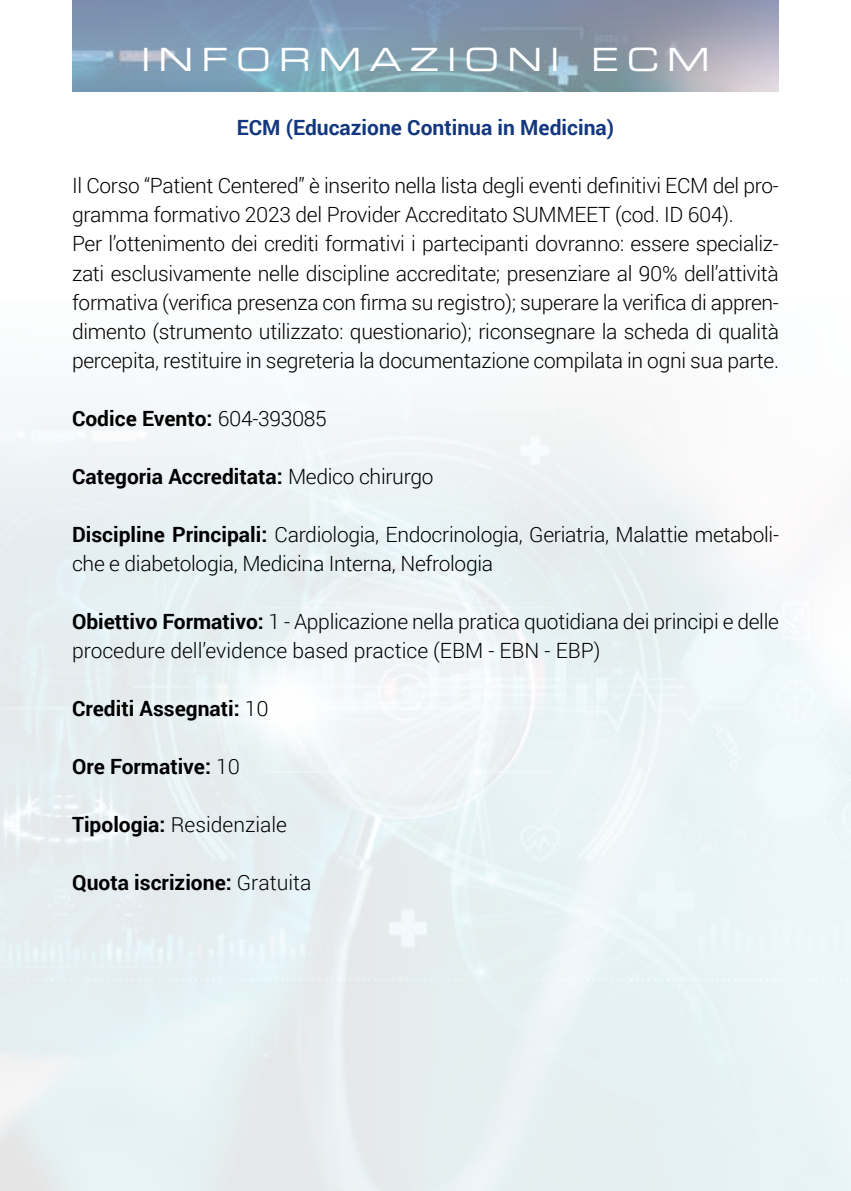
<style>
.page{position:relative;width:851px;height:1191px;background:#fff}
.page>*{position:absolute;margin:0;border:0;box-sizing:border-box;transform-origin:0 0}
.t1{font:32px "Eurostile Extended Two";letter-spacing:.25em;color:#fff}
.t2{font:300 21px/29px "Roboto";letter-spacing:-.015em;color:#000}
.t3{font:700 21px "Roboto";color:#000}
.t4{font:700 21px "Roboto";color:#14387f}
.s1{font-weight:300}
.s2{font-weight:700}
</style>
<div class="page">
<div style="left:0;top:0;width:850px;height:1191px;background:linear-gradient(to bottom,#fff,#e1edf0)"></div>
<svg style="left:72px;top:0;width:706px;height:91px"></svg>
<h1 class="t1" style="left:141px;top:38px;width:570px">INFORMAZIONI ECM</h1>
<p class="t4" style="left:237px;top:113px;width:379px">ECM (Educazione Continua in Medicina)</p>
<p class="t2" style="left:72px;top:171px;width:708px">Il Corso “Patient Centered” è inserito nella lista degli eventi definitivi ECM del pro&shy;gramma formativo 2023 del Provider Accreditato SUMMEET (cod. ID 604).<br>Per l’ottenimento dei crediti formativi i partecipanti dovranno: essere specializ&shy;zati esclusivamente nelle discipline accreditate; presenziare al 90% dell’attività formativa (verifica presenza con firma su registro); superare la verifica di appren&shy;dimento (strumento utilizzato: questionario); riconsegnare la scheda di qualità percepita, restituire in segreteria la documentazione compilata in ogni sua parte.</p>
<p class="t3" style="left:72px;top:403px;width:256px">Codice Evento: <span class="s1">604-393085</span></p>
<p class="t3" style="left:72px;top:461px;width:363px">Categoria Accreditata: <span class="s1">Medico chirurgo</span></p>
<p class="t2" style="left:72px;top:519px;width:708px"><span class="s2">Discipline Principali:</span> Cardiologia, Endocrinologia, Geriatria, Malattie metaboli&shy;che e diabetologia, Medicina Interna, Nefrologia</p>
<p class="t2" style="left:72px;top:606px;width:708px"><span class="s2">Obiettivo Formativo:</span> 1 - Applicazione nella pratica quotidiana dei principi e delle procedure dell’evidence based practice (EBM - EBN - EBP)</p>
<p class="t3" style="left:72px;top:693px;width:198px">Crediti Assegnati: <span class="s1">10</span></p>
<p class="t3" style="left:72px;top:751px;width:169px">Ore Formative: <span class="s1">10</span></p>
<p class="t2" style="left:72px;top:809px;width:216px"><span class="s2">Tipologia:</span> Residenziale</p>
<p class="t3" style="left:72px;top:867px;width:241px">Quota iscrizione: <span class="s1">Gratuita</span></p>
</div>
